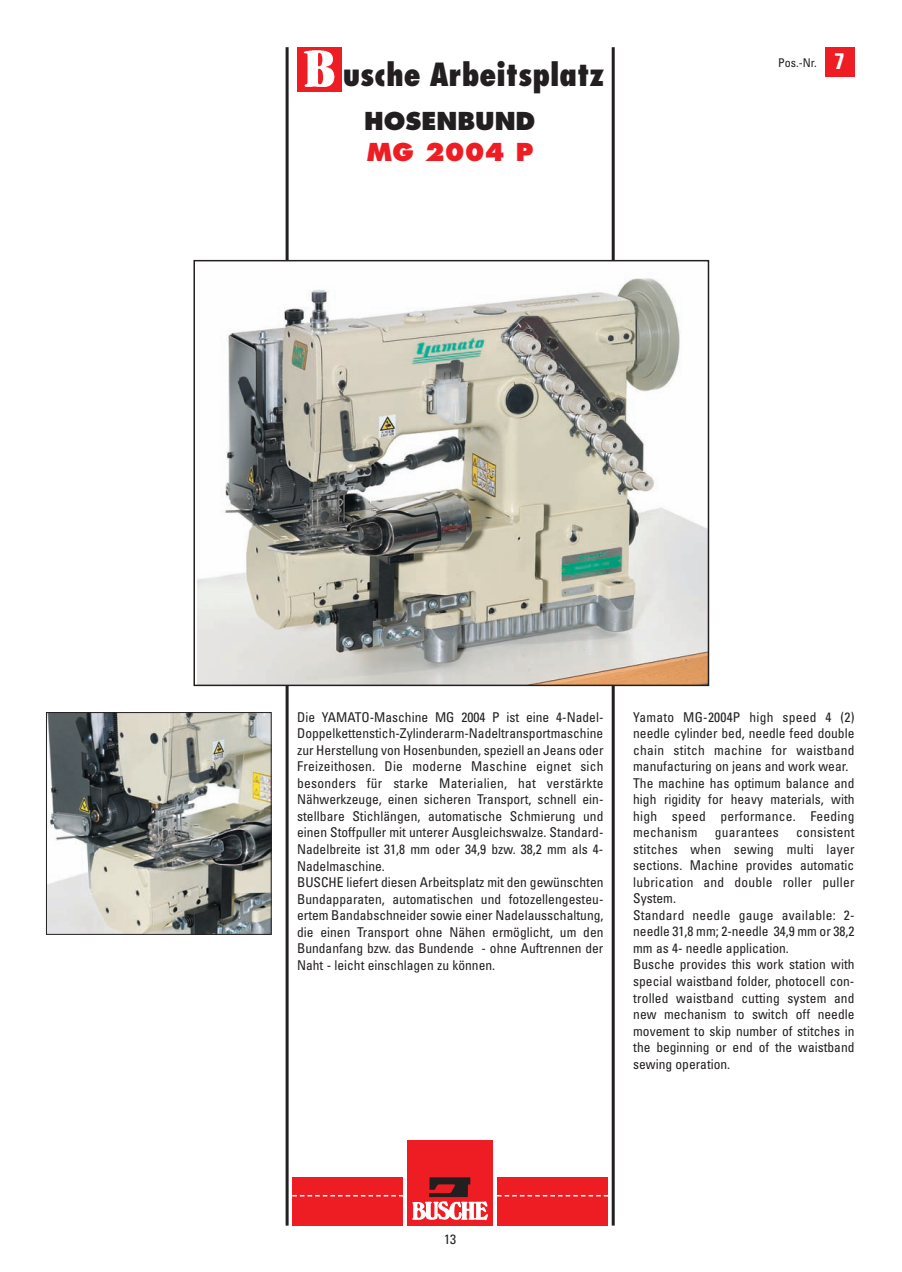
<style>
.page{position:relative;width:902px;height:1272px;background:#fff}
.page>*{position:absolute;margin:0;border:0;box-sizing:border-box;transform-origin:0 0}
.t1{font:800 condensed 31.05px "Futura";color:#231f20}
.t2{font:800 24px "Futura";color:#231f20}
.t3{font:800 24px "Futura";color:#ee1d23}
.t4{font:condensed 13.5px/16.5px "Univers";color:#231f20}
.t5{font:condensed 13.5px "Univers";letter-spacing:.02em;color:#231f20}
.t6{font:condensed 12px "Univers";color:#231f20}
.s1{font-weight:700;font-size:22.5px;color:#fff}
</style>
<div class="page">
<hr style="left:285px;top:47px;width:3px;height:1178px;background:#231f20">
<hr style="left:611px;top:47px;width:3px;height:1178px;background:#231f20">
<img style="left:197px;top:263px;width:509px;height:420px">
<div style="left:193px;top:260px;width:516px;height:426px;border:2px solid #231f20"></div>
<div style="left:824px;top:47px;width:30px;height:30px;background:#ee1d23"></div>
<div style="left:292px;top:1177px;width:111px;height:48px;background:#ee1d23"></div>
<div style="left:497px;top:1177px;width:110px;height:48px;background:#ee1d23"></div>
<svg style="left:292px;top:1195px;width:111px;height:1px"></svg>
<svg style="left:497px;top:1194px;width:111px;height:2px"></svg>
<div style="left:407px;top:1140px;width:86px;height:85px;background:#ee1d23"></div>
<svg style="left:412px;top:1177px;width:76px;height:44px"></svg>
<img style="left:48px;top:714px;width:221px;height:218px">
<div style="left:46px;top:712px;width:225px;height:222px;border:1px solid #231f20"></div>
<img style="left:297px;top:47px;width:44px;height:44px">
<h1 class="t1" style="left:343px;top:61px;width:263px">usche Arbeitsplatz</h1>
<h2 class="t2" style="left:364px;top:111px;width:173px">HOSENBUND</h2>
<h2 class="t3" style="left:366px;top:141px;width:168px">MG 2004 P</h2>
<p class="t6" style="left:778px;top:58px;width:68px">Pos.-Nr. <span class="s1">7</span></p>
<p class="t4" style="left:297px;top:710px;width:308px">Die YAMATO-Maschine MG 2004 P ist eine 4-Nadel-Doppelkettenstich-Zylinderarm-Nadeltransportmaschine zur Herstellung von Hosenbunden, speziell an Jeans oder Freizeithosen. Die moderne Maschine eignet sich besonders für starke Materialien, hat verstärkte Nähwerkzeuge, einen sicheren Transport, schnell ein&shy;stellbare Stichlängen, automatische Schmierung und einen Stoffpuller mit unterer Ausgleichswalze. Standard-Nadelbreite ist 31,8 mm oder 34,9 bzw. 38,2 mm als 4- Nadelmaschine.<br>BUSCHE liefert diesen Arbeitsplatz mit den gewünschten Bundapparaten, automatischen und fotozellengesteu&shy;ertem Bandabschneider sowie einer Nadelausschaltung, die einen Transport ohne Nähen ermöglicht, um den Bundanfang bzw. das Bundende - ohne Auftrennen der Naht - leicht einschlagen zu können.</p>
<p class="t4" style="left:633px;top:710px;width:223px">Yamato MG-2004P high speed 4 (2) needle cylinder bed, needle feed double chain stitch machine for waistband manufacturing on jeans and work wear.<br>The machine has optimum balance and high rigidity for heavy materials, with high speed performance. Feeding mechanism</p>
<p class="t4" style="left:633px;top:825px;width:223px;text-indent:163px">consistent stitches when sewing multi layer sections. Machine provides automatic lubrication and double roller puller<br>System.<br>Standard needle gauge available: 2- needle 31,8 mm; 2-needle 34,9 mm or 38,2 mm as 4- needle application.<br>Busche provides this work station with special waistband folder, photocell con&shy;trolled waistband cutting system and new mechanism to switch off needle movement to skip number of stitches in the beginning or end of the waistband sewing operation.</p>
<p class="t5" style="left:714px;top:827px;width:65px">guarantees</p>
<p class="t4" style="left:444px;top:1231px;width:13px">13</p>
</div>
